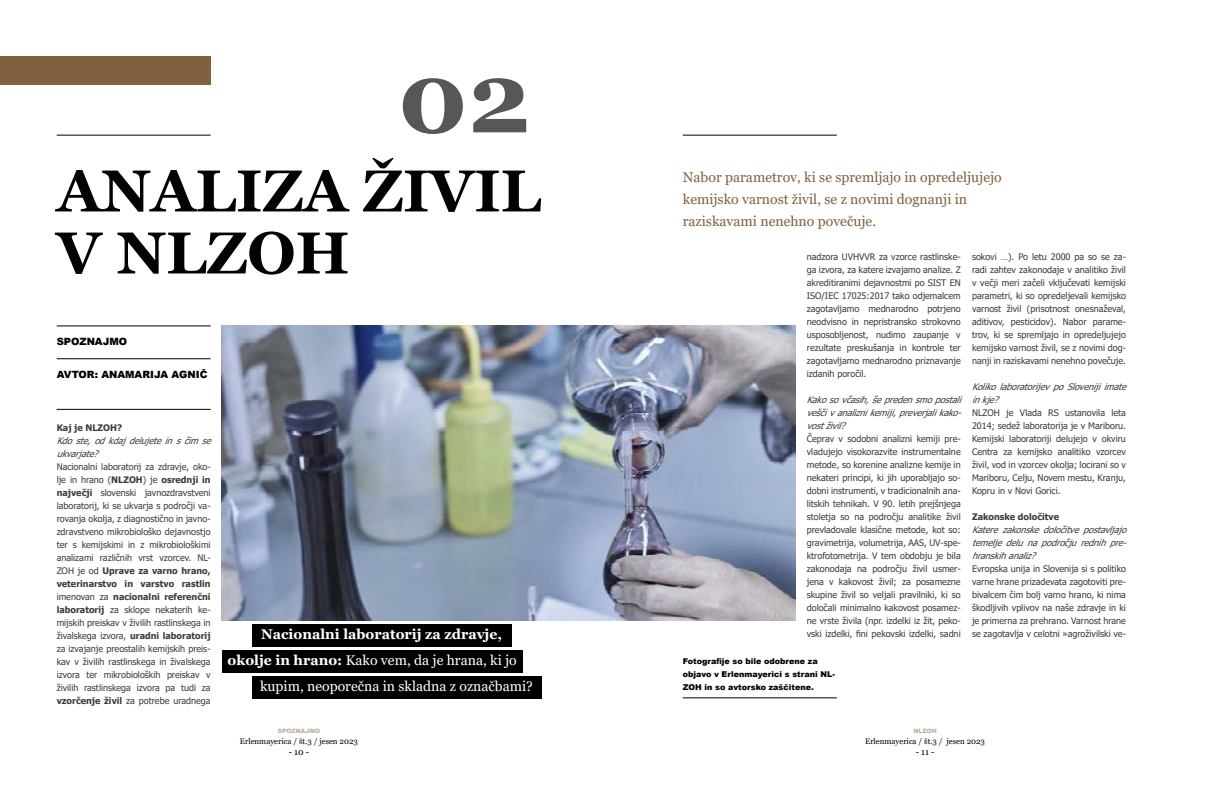
<style>
.page{position:relative;width:1224px;height:792px;background:#fff}
.page>*{position:absolute;margin:0;border:0;box-sizing:border-box;transform-origin:0 0}
.t1{font:700 100px "Georgia";color:#575756}
.t2{font:700 59px/62px "Georgia";color:#010202}
.t3{font:14px/22px "Georgia";color:#7f603f}
.t4{font:14px "Georgia";color:#fff}
.t5{font:700 14px "Georgia";color:#fff}
.t6{font:900 10px "Arial";color:#000}
.t7{font:9px/13px "Tahoma";color:#3c3c3b;text-align:justify}
.t8{font:italic 9px/13px "Tahoma";color:#3c3c3b}
.t9{font:700 9px "Tahoma";color:#3c3c3b}
.t10{font:9px "Georgia";color:#000}
.t11{font:900 8px/13px "Arial";color:#000}
.t12{font:8px "Georgia";color:#000}
.t13{font:900 6px "Arial";color:#7f603f}
.s1{font-weight:700}
</style>
<div class="page">
<img style="left:222px;top:325px;width:573px;height:296px">
<hr style="left:57px;top:325px;width:154px;height:1px;background:#000">
<hr style="left:57px;top:135px;width:154px;height:1px;background:#000">
<hr style="left:57px;top:409px;width:154px;height:1px;background:#000">
<hr style="left:57px;top:358px;width:154px;height:1px;background:#000">
<div style="left:0;top:57px;width:211px;height:28px;background:#7f603f"></div>
<div style="left:252px;top:625px;width:259px;height:22px;background:#000"></div>
<div style="left:222px;top:650px;width:300px;height:23px;background:#000"></div>
<div style="left:252px;top:676px;width:289px;height:22px;background:#000"></div>
<hr style="left:683px;top:135px;width:154px;height:1px;background:#000">
<hr style="left:683px;top:697px;width:154px;height:1px;background:#000">
<h1 class="t1" style="left:398px;top:33px;width:134px">02</h1>
<h2 class="t2" style="left:57px;top:160px;width:486px">ANALIZA ŽIVIL<br>V NLZOH</h2>
<p class="t6" style="left:57px;top:334px;width:72px">SPOZNAJMO</p>
<p class="t6" style="left:57px;top:367px;width:152px">AVTOR: ANAMARIJA AGNIČ</p>
<p class="t9" style="left:57px;top:421px;width:67px">Kaj je NLZOH?</p>
<p class="t8" style="left:57px;top:435px;width:160px">Kdoste,odkdajdelujeteinsčimse ukvarjate?</p>
<p class="t7" style="left:57px;top:461px;width:155px">Nacionalni laboratorij za zdravje, oko&shy;lje in hrano (<span class="s1">NLZOH</span>) je <span class="s1">osrednji in največji</span> slovenski javnozdravstveni laboratorij, ki se ukvarja s področji va&shy;rovanja okolja, z diagnostično in javno&shy;zdravstveno mikrobiološko dejavnostjo ter s kemijskimi in z mikrobiološkimi analizami različnih vrst vzorcev. NL-ZOH je od <span class="s1">Uprave za varno hrano, veterinarstvo in varstvo rastlin </span>imenovan za <span class="s1">nacionalni referenčni laboratorij</span> za sklope nekaterih ke&shy;mijskih preiskav v živilih rastlinskega in živalskega izvora, <span class="s1">uradni laboratorij </span>za izvajanje preostalih kemijskih preis&shy;kav v živilih rastlinskega in živalskega izvora ter mikrobioloških preiskav v živilih rastlinskega izvora pa tudi za <span class="s1">vzorčenje živil</span> za potrebe uradnega</p>
<h3 class="t5" style="left:261px;top:626px;width:243px">Nacionalni laboratorij za zdravje,</h3>
<h3 class="t4" style="left:228px;top:652px;width:291px"><span class="s1">okolje in hrano:</span> Kako vem, da je hrana, ki jo</h3>
<h3 class="t4" style="left:260px;top:677px;width:274px">kupim, neoporečna in skladna z označbami?</h3>
<p class="t13" style="left:278px;top:727px;width:44px">SPOZNAJMO</p>
<p class="t12" style="left:240px;top:737px;width:120px">Erlenmayerica / št.3 / jesen 2023</p>
<p class="t10" style="left:289px;top:747px;width:22px">- 10 -</p>
<h3 class="t3" style="left:683px;top:167px;width:320px">Nabor parametrov, ki se spremljajo in opredeljujejo kemijsko varnost živil, se z novimi dognanji in raziskavami nenehno povečuje.</h3>
<p class="t7" style="left:807px;top:251px;width:155px">nadzora UVHVVR za vzorce rastlinske&shy;ga izvora, za katere izvajamo analize. Z akreditiranimi dejavnostmi po SIST EN ISO/IEC 17025:2017 tako odjemalcem zagotavljamo mednarodno potrjeno neodvisno in nepristransko strokovno usposobljenost, nudimo zaupanje v rezultate preskušanja in kontrole ter zagotavljamo mednarodno priznavanje izdanih poročil.</p>
<p class="t8" style="left:807px;top:394px;width:160px;text-align:justify">Kakosovčasih,šepredensmopostali veščivanaliznikemiji,preverjalikako&shy;vostživil?</p>
<p class="t7" style="left:807px;top:433px;width:155px">Čeprav v sodobni analizni kemiji pre&shy;vladujejo visokorazvite instrumentalne metode, so korenine analizne kemije in nekateri principi, ki jih uporabljajo so&shy;dobni instrumenti, v tradicionalnih ana&shy;litskih tehnikah. V 90. letih prejšnjega stoletja so na področju analitike živil prevladovale klasične metode, kot so: gravimetrija, volumetrija, AAS, UV-spe&shy;ktrofotometrija. V tem obdobju je bila zakonodaja na področju živil usmer&shy;jena v kakovost živil; za posamezne skupine živil so veljali pravilniki, ki so določali minimalno kakovost posamez&shy;ne vrste živila (npr. izdelki iz žit, peko&shy;vski izdelki, fini pekovski izdelki, sadni</p>
<p class="t11" style="left:683px;top:655px;width:154px">Fotografije so bile odobrene za objavo v Erlenmayerici s strani NL-<br>ZOH in so avtorsko zaščitene.</p>
<p class="t7" style="left:972px;top:251px;width:155px">sokovi …). Po letu 2000 pa so se za&shy;radi zahtev zakonodaje v analitiko živil v večji meri začeli vključevati kemijski parametri, ki so opredeljevali kemijsko varnost živil (prisotnost onesnaževal, aditivov, pesticidov). Nabor parame&shy;trov, ki se spremljajo in opredeljujejo kemijsko varnost živil, se z novimi dog&shy;nanji in raziskavami nenehno povečuje.</p>
<p class="t8" style="left:972px;top:381px;width:160px">KolikolaboratorijevpoSlovenijiimate inkje?</p>
<p class="t7" style="left:972px;top:407px;width:155px">NLZOH je Vlada RS ustanovila leta 2014; sedež laboratorija je v Mariboru.<br>Kemijski laboratoriji delujejo v okviru Centra za kemijsko analitiko vzorcev živil, vod in vzorcev okolja; locirani so v Mariboru, Celju, Novem mestu, Kranju, Kopru in v Novi Gorici.</p>
<p class="t9" style="left:972px;top:511px;width:89px">Zakonske določitve</p>
<p class="t8" style="left:972px;top:524px;width:160px;text-align:justify">Katerezakonskedoločitvepostavljajo temeljedelunapodročjurednihpre&shy;hranskihanaliz?</p>
<p class="t7" style="left:972px;top:563px;width:155px">Evropska unija in Slovenija si s politiko varne hrane prizadevata zagotoviti pre&shy;bivalcem čim bolj varno hrano, ki nima škodljivih vplivov na naše zdravje in ki je primerna za prehrano. Varnost hrane se zagotavlja v celotni »agroživilski ve-</p>
<p class="t13" style="left:913px;top:727px;width:25px">NLZOH</p>
<p class="t12" style="left:865px;top:737px;width:121px">Erlenmayerica / št.3 / jesen 2023</p>
<p class="t10" style="left:916px;top:747px;width:20px">- 11 -</p>
</div>
